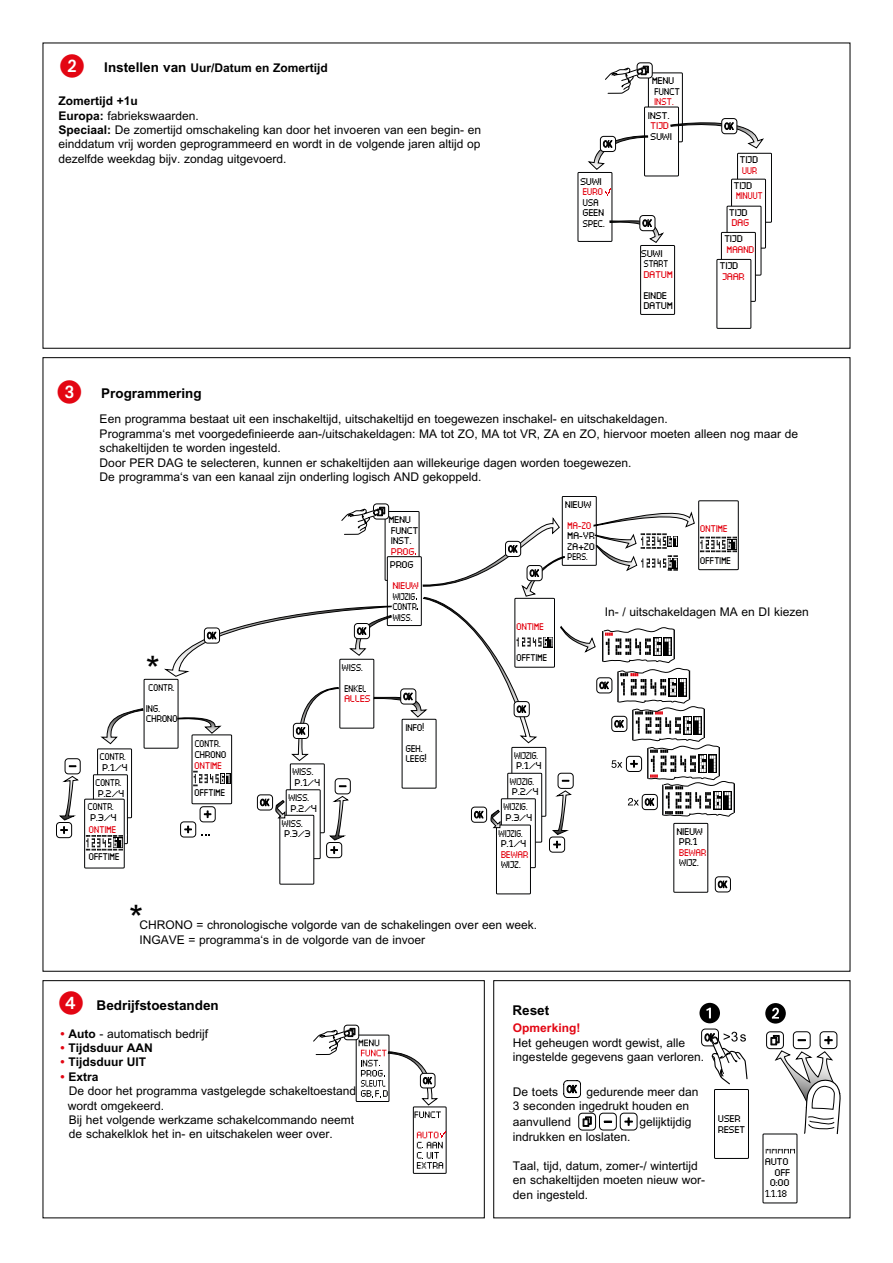
<style>
.page{position:relative;width:893px;height:1263px;background:#fff}
.page>*{position:absolute;margin:0;border:0;box-sizing:border-box;transform-origin:0 0}
.t1{font:36px "Arial";color:#000}
.t2{font:24px "European Pi One";color:#e30613}
.t3{font:700 13.5px "Arial";color:#000}
.t4{font:12px/14.4px "Arial";color:#000}
.t5{font:700 12px "Arial";color:#000}
.t6{font:700 12px "Arial";color:#e30613}
.t7{font:9.75px/10.5px "Superhelioregular";color:#000}
.t8{font:9.75px/10.5px "Superhelioregular";color:#000;scale:.83 1}
.t9{font:9.75px/10.5px "Superhelioregular";color:#000;scale:.9 1}
.t10{font:9.75px "Superhelioregular";color:#e30613;scale:.9 1}
.t11{font:9.75px "Superhelioregular";color:#e30613}
.t12{font:9.75px "Superhelioregular";color:#000;scale:.92 1}
.t13{font:9.75px/21px "Superhelioregular";color:#000;scale:.91 1}
.t14{font:9.75px "Superhelioregular";color:#e30613;scale:.85 1}
.t15{font:9.75px "Superhelioregular";color:#e30613;scale:.94 1}
.t16{font:9.75px "Superhelioregular";color:#000;scale:.93 1}
.t17{font:9.75px "Superhelioregular";color:#e30613;scale:.86 1}
.s1{font-family:"European Pi One";font-weight:400;font-size:24px;color:#e30613}
.s2{font-size:13.5px}
.s3{font-weight:700}
.s4{font-weight:700;color:#e30613}
.s5{color:#e30613}
</style>
<div class="page">
<div style="left:637px;top:62px;width:16px;height:16px;border:1px solid #000;border-radius:3px"></div>
<svg style="left:578px;top:66px;width:194px;height:263px"></svg>
<div style="left:56px;top:822px;width:16px;height:16px;border:1px solid #000;border-radius:3px"></div>
<svg style="left:59px;top:496px;width:680px;height:398px"></svg>
<div style="left:344px;top:1025px;width:15px;height:15px;border:1px solid #000;border-radius:3px"></div>
<svg style="left:313px;top:1028px;width:133px;height:146px"></svg>
<div style="left:43px;top:980px;width:442px;height:238px;border:1px solid #000"></div>
<div style="left:701px;top:1029px;width:18px;height:17px;border:1px solid #000;border-radius:4px"></div>
<svg style="left:699px;top:1003px;width:21px;height:20px"></svg>
<svg style="left:765px;top:1003px;width:21px;height:20px"></svg>
<svg style="left:705px;top:1032px;width:44px;height:127px"></svg>
<svg style="left:762px;top:1031px;width:79px;height:172px"></svg>
<div style="left:493px;top:980px;width:357px;height:238px;border:1px solid #000"></div>
<svg style="left:563px;top:1080px;width:18px;height:18px"></svg>
<svg style="left:578px;top:1113px;width:59px;height:17px"></svg>
<p class="t5" style="left:60px;top:61px;width:269px"><span class="s1">2</span> <span class="s2">Instellen van</span> Uur/Datum en Zomertijd</p>
<p class="t4" style="left:59px;top:94px;width:424px"><span class="s3">Zomertijd +1u<br>Europa:</span> fabriekswaarden.<br><span class="s3">Speciaal:</span> De zomertijd omschakeling kan door het invoeren van een begin- en einddatum vrij worden geprogrammeerd en wordt in de volgende jaren altijd op dezelfde weekdag bijv. zondag uitgevoerd.</p>
<p class="t7" style="left:581px;top:176px;width:23px">SUWI</p>
<p class="t10" style="left:583px;top:186px;width:24px">EURO</p>
<p class="t9" style="left:583px;top:197px;width:26px">USA<br>GEEN<br>SPEC.</p>
<p class="t7" style="left:652px;top:76px;width:29px">MENU<br>FUNCT</p>
<p class="t10" style="left:655px;top:96px;width:23px">INST.</p>
<p class="t7" style="left:655px;top:107px;width:25px">PROG<br>KEY<br>SPRA</p>
<p class="t7" style="left:648px;top:110px;width:23px">INST.</p>
<p class="t11" style="left:651px;top:120px;width:20px">TIJD</p>
<p class="t7" style="left:651px;top:131px;width:23px">SUWI</p>
<p class="t7" style="left:642px;top:248px;width:29px">SUWI<br>START</p>
<p class="t11" style="left:644px;top:269px;width:31px">DATUM</p>
<p class="t7" style="left:644px;top:290px;width:31px">EINDE<br>DATUM</p>
<p class="t7" style="left:740px;top:154px;width:20px">TIJD</p>
<p class="t17" style="left:743px;top:164px;width:19px">UUR</p>
<p class="t7" style="left:734px;top:180px;width:20px">TIJD</p>
<p class="t14" style="left:737px;top:190px;width:33px">MINUUT</p>
<p class="t7" style="left:730px;top:207px;width:20px">TIJD</p>
<p class="t11" style="left:732px;top:217px;width:19px">DAG</p>
<p class="t7" style="left:725px;top:233px;width:20px">TIJD</p>
<p class="t15" style="left:727px;top:244px;width:31px">MAAND</p>
<p class="t7" style="left:720px;top:260px;width:20px">TIJD</p>
<p class="t11" style="left:723px;top:271px;width:24px">JAAR</p>
<p class="t3" style="left:58px;top:385px;width:146px"><span class="s1">3</span> Programmering</p>
<p class="t4" style="left:100px;top:412px;width:700px">Een programma bestaat uit een inschakeltijd, uitschakeltijd en toegewezen inschakel- en uitschakeldagen.<br>Programma‘s met voorgedefinieerde aan-/uitschakeldagen: MA tot ZO, MA tot VR, ZA en ZO, hiervoor moeten alleen nog maar de schakeltijden te worden ingesteld.<br>Door PER DAG te selecteren, kunnen er schakeltijden aan willekeurige dagen worden toegewezen.<br>De programma‘s van een kanaal zijn onderling logisch AND gekoppeld.</p>
<p class="t7" style="left:389px;top:514px;width:31px">MENU<br>FUNCT<br>INST.</p>
<p class="t11" style="left:391px;top:545px;width:25px">PROG</p>
<p class="t7" style="left:391px;top:556px;width:18px">KEY</p>
<p class="t7" style="left:391px;top:559px;width:25px">PROG</p>
<p class="t11" style="left:393px;top:580px;width:28px">NIEUW</p>
<p class="t8" style="left:393px;top:591px;width:33px">WIJZIG<br>CONTR.<br>WISS.</p>
<p class="t10" style="left:517px;top:621px;width:32px">ONTIME</p>
<p class="t9" style="left:517px;top:653px;width:36px">OFFTIME</p>
<h1 class="t1" style="left:146px;top:649px;width:16px">*</h1>
<p class="t9" style="left:342px;top:657px;width:29px;line-height:21px">WISS.<br>ENKEL</p>
<p class="t11" style="left:345px;top:693px;width:28px">ALLES</p>
<p class="t8" style="left:147px;top:677px;width:36px;line-height:21px">CONTR.<br>ING.</p>
<p class="t9" style="left:147px;top:713px;width:37px">CHRONO</p>
<p class="t13" style="left:406px;top:717px;width:22px">INFO!<br>GEH.</p>
<p class="t16" style="left:406px;top:753px;width:24px">LEEG!</p>
<p class="t8" style="left:195px;top:738px;width:40px">CONTR.<br>CHRONO</p>
<p class="t8" style="left:514px;top:750px;width:35px">WIJZIG.<br>P.1/4</p>
<p class="t8" style="left:100px;top:751px;width:35px">CONTR.<br>P.1/4</p>
<p class="t8" style="left:96px;top:777px;width:36px">CONTR.<br>P.2/4</p>
<p class="t10" style="left:195px;top:760px;width:32px">ONTIME</p>
<p class="t9" style="left:195px;top:787px;width:36px">OFFTIME</p>
<p class="t9" style="left:293px;top:766px;width:32px">WISS.<br>P.1/4</p>
<p class="t9" style="left:289px;top:792px;width:33px">WISS.<br>P.2/4</p>
<p class="t9" style="left:282px;top:818px;width:33px">WISS.<br>P.3/3</p>
<p class="t8" style="left:510px;top:776px;width:36px">WIJZIG.<br>P.2/4</p>
<p class="t8" style="left:88px;top:801px;width:36px">CONTR.<br>P.3/4</p>
<p class="t8" style="left:504px;top:801px;width:36px">WIJZIG.<br>P.3/4</p>
<p class="t8" style="left:499px;top:828px;width:35px">WIJZIG.<br>P.1/4</p>
<p class="t10" style="left:501px;top:848px;width:32px">BEWAR</p>
<p class="t12" style="left:501px;top:859px;width:23px">WIJZ.</p>
<p class="t10" style="left:89px;top:824px;width:32px">ONTIME</p>
<p class="t9" style="left:89px;top:851px;width:36px">OFFTIME</p>
<h1 class="t1" style="left:129px;top:898px;width:16px">*</h1>
<p class="t4" style="left:139px;top:918px;width:399px">CHRONO = chronologische volgorde van de schakelingen over een week.<br>INGAVE = programma‘s in de volgorde van de invoer</p>
<p class="t7" style="left:565px;top:499px;width:28px">NIEUW</p>
<p class="t10" style="left:568px;top:520px;width:28px">MA-ZO</p>
<p class="t7" style="left:568px;top:531px;width:29px;text-align:justify">MA-VR ZA+ZO PERS.</p>
<p class="t10" style="left:701px;top:523px;width:32px">ONTIME</p>
<p class="t9" style="left:701px;top:555px;width:36px">OFFTIME</p>
<p class="t4" style="left:605px;top:605px;width:206px">In- / uitschakeldagen MA en DI kiezen</p>
<p class="t7" style="left:677px;top:826px;width:28px">NIEUW<br>PR.1</p>
<p class="t10" style="left:679px;top:847px;width:32px">BEWAR</p>
<p class="t12" style="left:679px;top:857px;width:23px">WIJZ.</p>
<h2 class="t2" style="left:59px;top:990px;width:25px">4</h2>
<p class="t3" style="left:97px;top:997px;width:124px">Bedrijfstoestanden</p>
<p class="t4" style="left:60px;top:1026px;width:149px"><span class="s4">•</span> <span class="s3">Auto</span> - automatisch bedrijf</p>
<p class="t5" style="left:60px;top:1041px;width:94px"><span class="s5">•</span> Tijdsduur AAN</p>
<p class="t5" style="left:60px;top:1055px;width:87px"><span class="s5">•</span> Tijdsduur UIT</p>
<p class="t4" style="left:68px;top:1069px;width:290px;text-indent:-7px"><span class="s4">•</span> <span class="s3">Extra<br></span>De door het programma vastgelegde schakeltoestand wordt omgekeerd.<br>Bij het volgende werkzame schakelcommando neemt de schakelklok het in- en uitschakelen weer over.</p>
<p class="t3" style="left:512px;top:1002px;width:38px">Reset</p>
<p class="t6" style="left:513px;top:1021px;width:69px">Opmerking!</p>
<p class="t4" style="left:513px;top:1035px;width:193px">Het geheugen wordt gewist, alle ingestelde gegevens gaan verloren.</p>
<p class="t4" style="left:513px;top:1085px;width:47px">De toets</p>
<p class="t4" style="left:513px;top:1085px;width:187px;text-indent:74px">gedurende meer dan<br>3 seconden ingedrukt houden en</p>
<p class="t4" style="left:513px;top:1115px;width:60px">aanvullend</p>
<p class="t4" style="left:639px;top:1115px;width:54px">gelijktijdig</p>
<p class="t4" style="left:513px;top:1130px;width:119px">indrukken en loslaten.</p>
<p class="t4" style="left:513px;top:1158px;width:194px">Taal, tijd, datum, zomer-/ wintertijd en schakeltijden moeten nieuw wor&shy;den ingesteld.</p>
<p class="t7" style="left:718px;top:1113px;width:29px">USER<br>RESET</p>
<p class="t7" style="left:765px;top:1156px;width:25px">AUTO</p>
<p class="t7" style="left:775px;top:1167px;width:17px">OFF</p>
<p class="t7" style="left:770px;top:1177px;width:21px">0:00</p>
<p class="t9" style="left:765px;top:1188px;width:26px">1.1.18</p>
</div>
